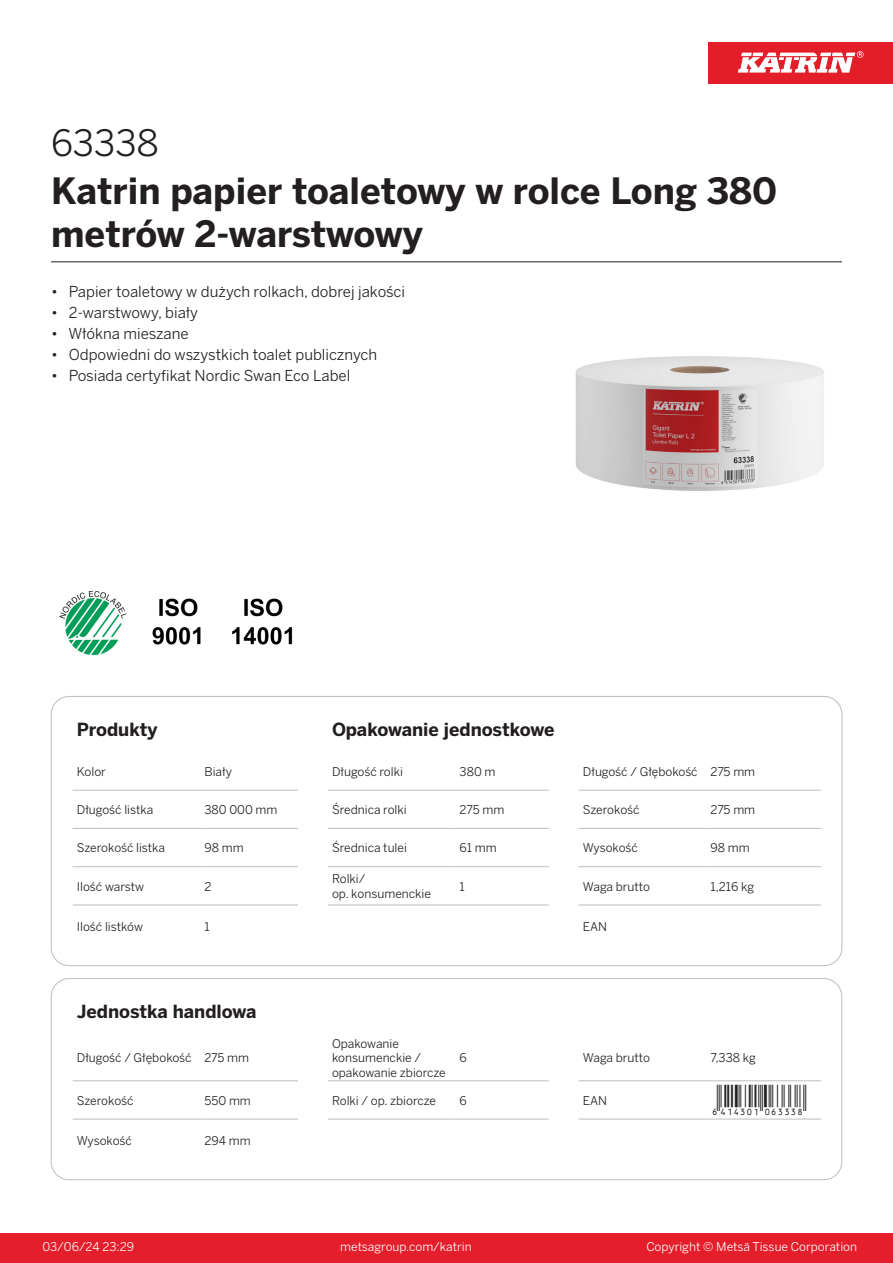
<style>
.page{position:relative;width:893px;height:1263px;background:#fff}
.page>*{position:absolute;margin:0;border:0;box-sizing:border-box;transform-origin:0 0}
.Product_Name{font:700 36px/43.2px "Benton Sans";color:#231f20}
.External_material_co{font:36px "Benton Sans";color:#231f20}
.T_EAN{font:30px "Viisas EAN Matala";color:#231f20}
.T_TableHeader{font:700 18px "Benton Sans";color:#231f20}
.MarketingBullets{font:15px "Benton Sans";color:#231f20}
.T_TableBody{font:12px/14.4px "Benton Sans";color:#231f20}
.t1{font:12px "Benton Sans";color:#fff}
</style>
<div class="page">
<div style="left:0;top:1233px;width:893px;height:30px;background:#e41e2b"></div>
<div style="left:708px;top:43px;width:185px;height:41px;background:#e31e28"></div>
<svg style="left:738px;top:51px;width:126px;height:22px"></svg>
<hr style="left:73px;top:790px;width:127px;height:1px;background:#bcbdc0">
<hr style="left:200px;top:790px;width:98px;height:1px;background:#bcbdc0">
<hr style="left:328px;top:790px;width:127px;height:1px;background:#bcbdc0">
<hr style="left:455px;top:790px;width:94px;height:1px;background:#bcbdc0">
<hr style="left:579px;top:790px;width:127px;height:1px;background:#bcbdc0">
<hr style="left:706px;top:790px;width:115px;height:1px;background:#bcbdc0">
<hr style="left:73px;top:828px;width:127px;height:1px;background:#bcbdc0">
<hr style="left:200px;top:828px;width:98px;height:1px;background:#bcbdc0">
<hr style="left:328px;top:828px;width:127px;height:1px;background:#bcbdc0">
<hr style="left:455px;top:828px;width:94px;height:1px;background:#bcbdc0">
<hr style="left:579px;top:828px;width:127px;height:1px;background:#bcbdc0">
<hr style="left:706px;top:828px;width:115px;height:1px;background:#bcbdc0">
<hr style="left:73px;top:866px;width:127px;height:1px;background:#bcbdc0">
<hr style="left:200px;top:866px;width:98px;height:1px;background:#bcbdc0">
<hr style="left:328px;top:866px;width:127px;height:1px;background:#bcbdc0">
<hr style="left:455px;top:866px;width:94px;height:1px;background:#bcbdc0">
<hr style="left:579px;top:866px;width:127px;height:1px;background:#bcbdc0">
<hr style="left:706px;top:866px;width:115px;height:1px;background:#bcbdc0">
<hr style="left:73px;top:905px;width:127px;height:1px;background:#bcbdc0">
<hr style="left:200px;top:905px;width:98px;height:1px;background:#bcbdc0">
<hr style="left:328px;top:905px;width:127px;height:1px;background:#bcbdc0">
<hr style="left:455px;top:905px;width:94px;height:1px;background:#bcbdc0">
<hr style="left:579px;top:905px;width:127px;height:1px;background:#bcbdc0">
<hr style="left:706px;top:905px;width:115px;height:1px;background:#bcbdc0">
<hr style="left:73px;top:1080px;width:127px;height:1px;background:#bcbdc0">
<hr style="left:200px;top:1080px;width:98px;height:1px;background:#bcbdc0">
<hr style="left:328px;top:1080px;width:127px;height:1px;background:#bcbdc0">
<hr style="left:455px;top:1080px;width:94px;height:1px;background:#bcbdc0">
<hr style="left:579px;top:1080px;width:127px;height:1px;background:#bcbdc0">
<hr style="left:706px;top:1080px;width:115px;height:1px;background:#bcbdc0">
<hr style="left:73px;top:1119px;width:127px;height:1px;background:#bcbdc0">
<hr style="left:200px;top:1119px;width:98px;height:1px;background:#bcbdc0">
<hr style="left:328px;top:1119px;width:127px;height:1px;background:#bcbdc0">
<hr style="left:455px;top:1119px;width:94px;height:1px;background:#bcbdc0">
<hr style="left:579px;top:1119px;width:127px;height:1px;background:#bcbdc0">
<hr style="left:706px;top:1119px;width:115px;height:1px;background:#bcbdc0">
<div style="left:51px;top:978px;width:791px;height:202px;border:1px solid #bcbdc0;border-radius:18px"></div>
<img style="left:575px;top:356px;width:249px;height:135px">
<img style="left:59px;top:590px;width:68px;height:66px">
<img style="left:152px;top:598px;width:49px;height:47px">
<img style="left:232px;top:598px;width:61px;height:47px">
<hr style="left:51px;top:261px;width:791px;height:1px;background:#231f20">
<p class="External_material_co" style="left:51px;top:121px;width:109px">63338</p>
<p class="Product_Name" style="left:51px;top:170px;width:728px">Katrin papier toaletowy w rolce Long 380 metrów 2-warstwowy</p>
<p class="MarketingBullets" style="left:51px;top:282px;width:356px">• Papier toaletowy w dużych rolkach, dobrej jakości</p>
<p class="MarketingBullets" style="left:51px;top:303px;width:149px">• 2-warstwowy, biały</p>
<p class="MarketingBullets" style="left:51px;top:324px;width:139px">• Włókna mieszane</p>
<p class="MarketingBullets" style="left:51px;top:345px;width:328px">• Odpowiedni do wszystkich toalet publicznych</p>
<p class="MarketingBullets" style="left:51px;top:366px;width:301px">• Posiada certyfikat Nordic Swan Eco Label</p>
<p class="T_TableHeader" style="left:77px;top:718px;width:82px">Produkty</p>
<p class="T_TableHeader" style="left:332px;top:718px;width:224px">Opakowanie jednostkowe</p>
<p class="T_TableBody" style="left:77px;top:764px;width:31px">Kolor</p>
<p class="T_TableBody" style="left:204px;top:764px;width:29px">Biały</p>
<p class="T_TableBody" style="left:332px;top:764px;width:72px">Długość rolki</p>
<p class="T_TableBody" style="left:460px;top:764px;width:37px">380 m</p>
<p class="T_TableBody" style="left:583px;top:764px;width:116px">Długość / Głębokość</p>
<p class="T_TableBody" style="left:710px;top:764px;width:46px">275 mm</p>
<p class="T_TableBody" style="left:77px;top:802px;width:78px">Długość listka</p>
<p class="T_TableBody" style="left:204px;top:802px;width:75px">380 000 mm</p>
<p class="T_TableBody" style="left:332px;top:802px;width:76px">Średnica rolki</p>
<p class="T_TableBody" style="left:460px;top:802px;width:46px">275 mm</p>
<p class="T_TableBody" style="left:583px;top:802px;width:58px">Szerokość</p>
<p class="T_TableBody" style="left:710px;top:802px;width:46px">275 mm</p>
<p class="T_TableBody" style="left:77px;top:841px;width:90px">Szerokość listka</p>
<p class="T_TableBody" style="left:204px;top:841px;width:41px">98 mm</p>
<p class="T_TableBody" style="left:332px;top:841px;width:76px">Średnica tulei</p>
<p class="T_TableBody" style="left:460px;top:841px;width:39px">61 mm</p>
<p class="T_TableBody" style="left:583px;top:841px;width:56px">Wysokość</p>
<p class="T_TableBody" style="left:710px;top:841px;width:41px">98 mm</p>
<p class="T_TableBody" style="left:77px;top:879px;width:69px">Ilość warstw</p>
<p class="T_TableBody" style="left:204px;top:879px;width:9px">2</p>
<p class="T_TableBody" style="left:332px;top:872px;width:35px">Rolki/</p>
<p class="T_TableBody" style="left:332px;top:886px;width:100px">op. konsumenckie</p>
<p class="T_TableBody" style="left:460px;top:879px;width:7px">1</p>
<p class="T_TableBody" style="left:583px;top:879px;width:69px">Waga brutto</p>
<p class="T_TableBody" style="left:710px;top:879px;width:45px">1,216 kg</p>
<p class="T_TableBody" style="left:77px;top:919px;width:68px">Ilość listków</p>
<p class="T_TableBody" style="left:204px;top:919px;width:7px">1</p>
<p class="T_TableBody" style="left:583px;top:919px;width:26px">EAN</p>
<p class="T_TableHeader" style="left:77px;top:1000px;width:181px">Jednostka handlowa</p>
<p class="T_TableBody" style="left:77px;top:1050px;width:116px">Długość / Głębokość</p>
<p class="T_TableBody" style="left:204px;top:1050px;width:46px">275 mm</p>
<p class="T_TableBody" style="left:332px;top:1036px;width:115px">Opakowanie konsumenckie / opakowanie zbiorcze</p>
<p class="T_TableBody" style="left:460px;top:1050px;width:9px">6</p>
<p class="T_TableBody" style="left:583px;top:1050px;width:69px">Waga brutto</p>
<p class="T_TableBody" style="left:710px;top:1050px;width:47px">7,338 kg</p>
<p class="T_TableBody" style="left:77px;top:1093px;width:58px">Szerokość</p>
<p class="T_TableBody" style="left:204px;top:1093px;width:48px">550 mm</p>
<p class="T_TableBody" style="left:332px;top:1093px;width:105px">Rolki / op. zbiorcze</p>
<p class="T_TableBody" style="left:460px;top:1093px;width:9px">6</p>
<p class="T_TableBody" style="left:583px;top:1093px;width:26px">EAN</p>
<p class="T_EAN" style="left:710px;top:1084px;width:97px">*6414301063338*</p>
<p class="T_TableBody" style="left:77px;top:1133px;width:56px">Wysokość</p>
<p class="T_TableBody" style="left:204px;top:1133px;width:48px">294 mm</p>
<p class="t1" style="left:43px;top:1239px;width:93px">03/06/24 23:29</p>
<p class="t1" style="left:340px;top:1239px;width:133px">metsagroup.com/katrin</p>
<p class="t1" style="left:646px;top:1239px;width:212px">Copyright © Metsä Tissue Corporation</p>
</div>
